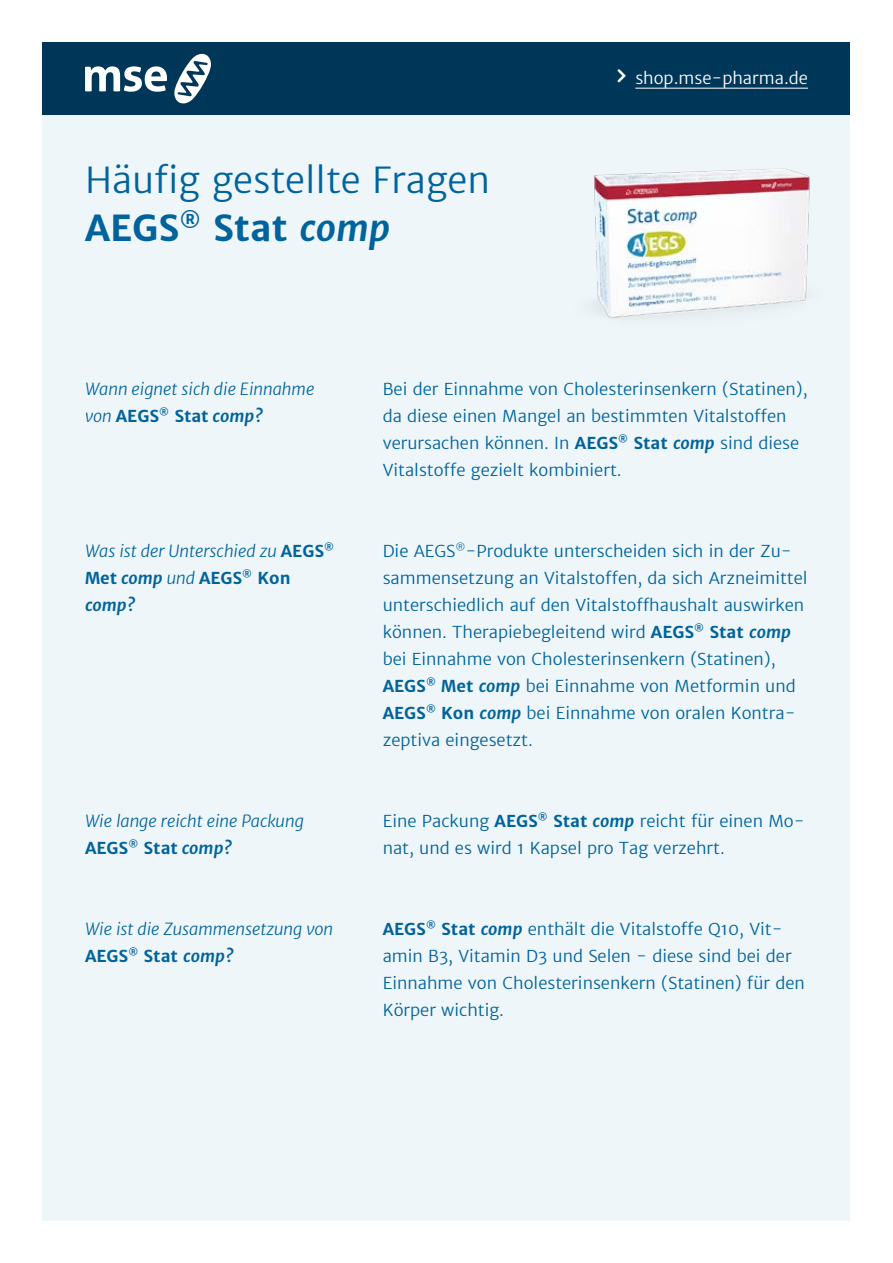
<style>
.page{position:relative;width:893px;height:1263px;background:#fff}
.page>*{position:absolute;margin:0;border:0;box-sizing:border-box;transform-origin:0 0}
.t1{font:300 36px "Merriweather Sans";color:#00639c}
.t2{font:700 36px "Merriweather Sans";color:#00639c}
.t3{font:300 16.5px/27px "Merriweather Sans";color:#00639c}
.P_Frage{font:italic 300 16.5px/27px "Merriweather Sans";color:#00639c}
.t4{font:300 16.5px "Merriweather Sans";color:#fff}
.s1{font-style:italic}
.s2{font-weight:700;font-style:normal}
.s3{font-weight:700}
.s4{font-weight:700;font-style:italic}
</style>
<div class="page">
<div style="left:43px;top:43px;width:807px;height:1177px;background:#eef6f9"></div>
<div style="left:43px;top:43px;width:807px;height:72px;background:#003758"></div>
<svg style="left:85px;top:66px;width:82px;height:26px"></svg>
<svg style="left:174px;top:54px;width:37px;height:49px"></svg>
<hr style="left:635px;top:88px;width:173px;height:1px;background:#fff">
<img style="left:594px;top:168px;width:216px;height:151px">
<h2 class="t1" style="left:85px;top:156px;width:406px">Häufig gestellte Fragen</h2>
<h1 class="t2" style="left:85px;top:204px;width:307px">AEGS<sup>®</sup> Stat <span class="s1">comp</span></h1>
<p class="t4" style="left:635px;top:67px;width:174px">shop.mse-pharma.de</p>
<p class="P_Frage" style="left:85px;top:375px;width:231px">Wann eignet sich die Einnahme von <span class="s2">AEGS</span><sup>®</sup> <span class="s2">Stat</span> <span class="s3">comp?</span></p>
<p class="t3" style="left:383px;top:375px;width:426px">Bei der Einnahme von Cholesterinsenkern (Statinen), da diese einen Mangel an bestimmten Vitalstoffen verursachen können. In <span class="s3">AEGS</span><sup>®</sup> <span class="s3">Stat</span> <span class="s4">comp</span> sind diese Vitalstoffe gezielt kombiniert.</p>
<p class="P_Frage" style="left:85px;top:537px;width:250px">Was ist der Unterschied zu <span class="s2">AEGS</span><sup>®<br></sup><span class="s2">Met</span> <span class="s3">comp</span> und <span class="s2">AEGS</span><sup>®</sup> <span class="s2">Kon </span><span class="s3">comp?</span></p>
<p class="t3" style="left:383px;top:537px;width:426px">Die AEGS<sup>®</sup>-Produkte unterscheiden sich in der Zu&shy;sammensetzung an Vitalstoffen, da sich Arzneimittel unterschiedlich auf den Vitalstoffhaushalt auswirken können. Therapiebegleitend wird <span class="s3">AEGS</span><sup>®</sup> <span class="s3">Stat</span> <span class="s4">comp </span>bei Einnahme von Cholesterinsenkern (Statinen), <span class="s3">AEGS</span><sup>®</sup> <span class="s3">Met</span> <span class="s4">comp</span> bei Einnahme von Metformin und <span class="s3">AEGS</span><sup>®</sup> <span class="s3">Kon</span> <span class="s4">comp</span> bei Einnahme von oralen Kontra&shy;zeptiva eingesetzt.</p>
<p class="P_Frage" style="left:85px;top:807px;width:220px">Wie lange reicht eine Packung<br><span class="s2">AEGS</span><sup>®</sup> <span class="s2">Stat</span> <span class="s3">comp?</span></p>
<p class="t3" style="left:383px;top:807px;width:423px">Eine Packung <span class="s3">AEGS</span><sup>®</sup> <span class="s3">Stat</span> <span class="s4">comp</span> reicht für einen Mo&shy;nat, und es wird 1 Kapsel pro Tag verzehrt.</p>
<p class="P_Frage" style="left:85px;top:915px;width:250px">Wie ist die Zusammensetzung von<br><span class="s2">AEGS</span><sup>®</sup> <span class="s2">Stat</span> <span class="s3">comp?</span></p>
<p class="t3" style="left:383px;top:915px;width:424px"><span class="s3">AEGS</span><sup>®</sup> <span class="s3">Stat</span> <span class="s4">comp</span> enthält die Vitalstoffe Q10, Vit&shy;amin B3, Vitamin D3 und Selen - diese sind bei der Einnahme von Cholesterinsenkern (Statinen) für den Körper wichtig.</p>
</div>
